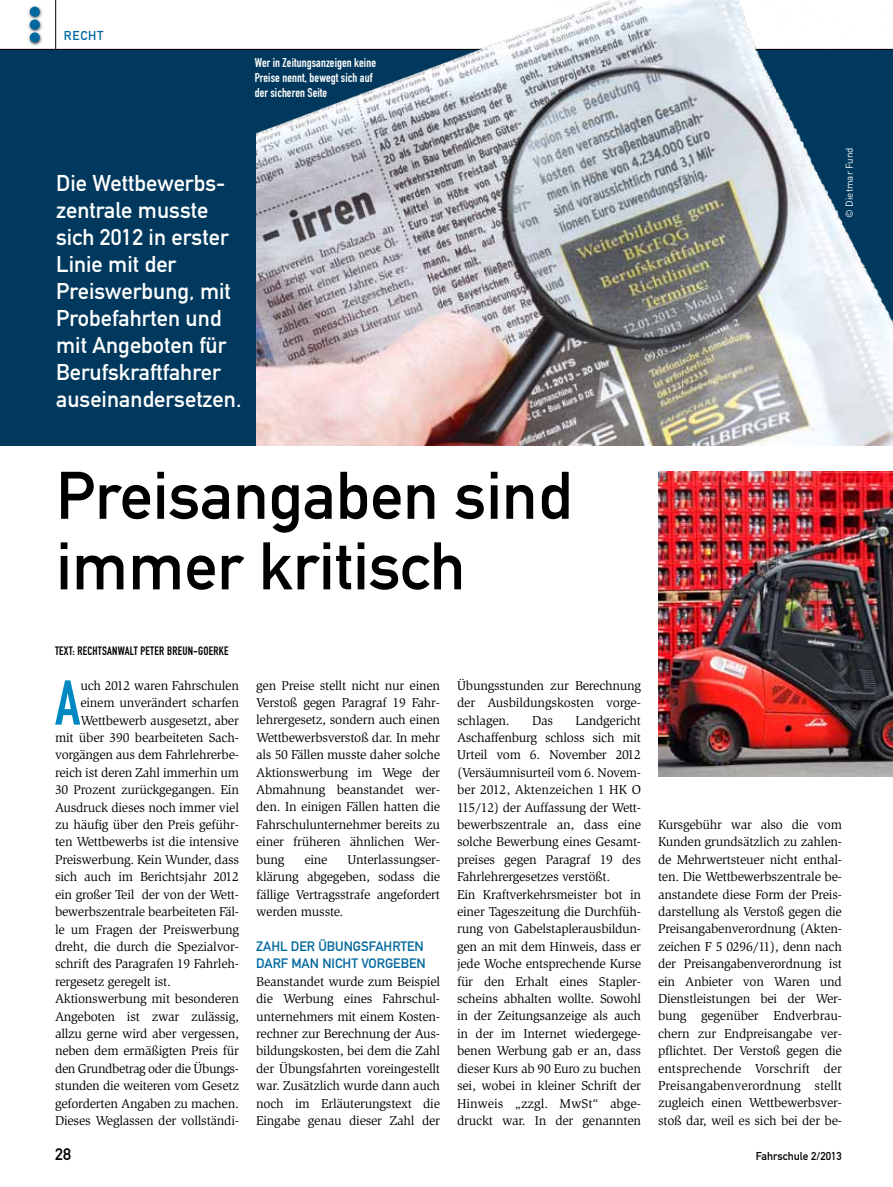
<style>
.page{position:relative;width:893px;height:1187px;background:#fff}
.page>*{position:absolute;margin:0;border:0;box-sizing:border-box;transform-origin:0 0}
.t1{font:66px "DIN Mittelschrift Std";color:#000}
.t2{font:62.1px "DIN Engschrift Std";color:#0088c3}
.t3{font:22.5px/27px "DIN Mittelschrift Std";color:#fff}
.t4{font:16.5px "DIN Mittelschrift Std";color:#000}
.t5{font:13.5px/17.4px "DIN Mittelschrift Std";color:#00689e}
.t6{font:13.2px/17.4px "Slimbach Std";letter-spacing:-.02em;color:#000;text-align:justify}
.t7{font:12.75px "DIN Mittelschrift Std";letter-spacing:.06em;color:#00689e}
.t8{font:12.6px/15px "DIN Engschrift Std";letter-spacing:.005em;color:#fff}
.t9{font:12px "DIN Engschrift Std";letter-spacing:.02em;color:#000}
.t10{font:11.25px "DIN Mittelschrift Std";color:#000}
.t11{font:9.75px "DINOT";color:#fff}
</style>
<div class="page">
<img style="left:28px;top:6px;width:14px;height:40px">
<hr style="left:55px;top:0;width:1px;height:49px;background:#000">
<div style="left:30px;top:32px;width:10px;height:10px;background:#00689e;border-radius:50%"></div>
<div style="left:30px;top:20px;width:10px;height:10px;background:#00689e;border-radius:50%"></div>
<div style="left:30px;top:7px;width:10px;height:10px;background:#00689e;border-radius:50%"></div>
<div style="left:0;top:49px;width:893px;height:397px;background:#00395d"></div>
<img style="left:658px;top:472px;width:235px;height:304px">
<hr style="left:0;top:49px;width:893px;height:1px;background:#000">
<img style="left:256px;top:0;width:637px;height:446px">
<p class="t7" style="left:64px;top:28px;width:41px">Recht</p>
<p class="t8" style="left:255px;top:55px;width:123px">Wer in Zeitungsanzeigen keine<br>Preise nennt, bewegt sich auf der sicheren Seite</p>
<h3 class="t3" style="left:56px;top:170px;width:187px">Die Wettbewerbs&shy;zentrale musste sich 2012 in erster<br>Linie mit der<br>Preiswerbung, mit<br>Probefahrten und mit Angeboten für<br>Berufskraftfahrer auseinandersetzen.</h3>
<p class="t11" style="left:843px;top:218px;width:72px;rotate:-90deg">© Dietmar Fund</p>
<h1 class="t1" style="left:56px;top:457px;width:517px">Preisangaben sind</h1>
<h1 class="t1" style="left:56px;top:527px;width:411px">immer kritisch</h1>
<p class="t9" style="left:55px;top:643px;width:175px">Text: Rechtsanwalt Peter Breun-Goerke</p>
<h2 class="t2" style="left:55px;top:666px;width:27px">A</h2>
<p class="t6" style="left:80px;top:676px;width:160px">uch 2012 waren Fahrschulen</p>
<p class="t6" style="left:80px;top:694px;width:160px">einem unverändert scharfen</p>
<p class="t6" style="left:80px;top:711px;width:160px">Wettbewerb ausgesetzt, aber</p>
<p class="t6" style="left:55px;top:729px;width:185px">mit über 390 bearbeiteten Sach-</p>
<p class="t6" style="left:55px;top:746px;width:185px">vorgängen aus dem Fahrlehrerbe-</p>
<p class="t6" style="left:55px;top:763px;width:185px">reich ist deren Zahl immerhin um</p>
<p class="t6" style="left:55px;top:781px;width:185px">30 Prozent zurückgegangen. Ein</p>
<p class="t6" style="left:55px;top:798px;width:185px">Ausdruck dieses noch immer viel</p>
<p class="t6" style="left:55px;top:816px;width:185px">zu häufig über den Preis geführ-</p>
<p class="t6" style="left:55px;top:833px;width:185px">ten Wettbewerbs ist die intensive</p>
<p class="t6" style="left:55px;top:850px;width:185px">Preiswerbung. Kein Wunder, dass</p>
<p class="t6" style="left:55px;top:868px;width:185px">sich auch im Berichtsjahr 2012</p>
<p class="t6" style="left:55px;top:885px;width:185px">ein großer Teil der von der Wett-</p>
<p class="t6" style="left:55px;top:903px;width:185px">bewerbszentrale bearbeiteten Fäl-</p>
<p class="t6" style="left:55px;top:920px;width:185px">le um Fragen der Preiswerbung</p>
<p class="t6" style="left:55px;top:937px;width:185px">dreht, die durch die Spezialvor-</p>
<p class="t6" style="left:55px;top:955px;width:185px">schrift des Paragrafen 19 Fahrleh-</p>
<p class="t6" style="left:55px;top:972px;width:117px">rergesetz geregelt ist.</p>
<p class="t6" style="left:55px;top:990px;width:185px">Aktionswerbung mit besonderen</p>
<p class="t6" style="left:55px;top:1007px;width:185px">Angeboten ist zwar zulässig,</p>
<p class="t6" style="left:55px;top:1024px;width:185px">allzu gerne wird aber vergessen,</p>
<p class="t6" style="left:55px;top:1042px;width:185px">neben dem ermäßigten Preis für</p>
<p class="t6" style="left:55px;top:1059px;width:185px">den Grundbetrag oder die Übungs-</p>
<p class="t6" style="left:55px;top:1077px;width:185px">stunden die weiteren vom Gesetz</p>
<p class="t6" style="left:55px;top:1094px;width:185px">geforderten Angaben zu machen.</p>
<p class="t6" style="left:55px;top:1111px;width:185px">Dieses Weglassen der vollständi-</p>
<p class="t6" style="left:256px;top:676px;width:185px">gen Preise stellt nicht nur einen Verstoß gegen Paragraf 19 Fahr&shy;lehrergesetz, sondern auch einen Wettbewerbsverstoß dar. In mehr als 50 Fällen musste daher solche Aktionswerbung im Wege der Abmahnung beanstandet wer&shy;den. In einigen Fällen hatten die Fahrschulunternehmer bereits zu einer früheren ähnlichen Wer&shy;bung</p>
<p class="t6" style="left:256px;top:850px;width:185px;text-indent:91px">Unterlassungser&shy;klärung abgegeben, sodass die fällige Vertragsstrafe angefordert werden musste.</p>
<p class="t5" style="left:256px;top:937px;width:169px">Zahl der Übungsfahrten darf</p>
<p class="t6" style="left:304px;top:850px;width:25px">eine</p>
<p class="t5" style="left:291px;top:954px;width:136px">man nicht vorgeben</p>
<p class="t6" style="left:256px;top:972px;width:185px">Beanstandet wurde zum Beispiel die Werbung eines Fahrschul&shy;unternehmers mit einem Kosten&shy;rechner zur Berechnung der Aus&shy;bildungskosten, bei dem die Zahl der Übungsfahrten voreingestellt war. Zusätzlich wurde dann auch noch im Erläuterungstext die Eingabe genau dieser Zahl der</p>
<p class="t6" style="left:457px;top:676px;width:185px">Übungsstunden zur Berechnung der Ausbildungskosten vorge&shy;schlagen.</p>
<p class="t6" style="left:457px;top:711px;width:185px;text-align:left;text-indent:118px">Landgericht<br>Aschaffenburg schloss sich mit<br>Urteil vom 6. November 2012 (Versäumnisurteil vom 6. Novem&shy;ber 2012, Aktenzeichen 1 HK O<br>115/12) der Auffassung der Wett&shy;bewerbszentrale an, dass eine solche Bewerbung eines Gesamt&shy;preises gegen Paragraf 19 des<br>Fahrlehrergesetzes verstößt.<br>Ein Kraftverkehrsmeister bot in einer Tageszeitung die Durchfüh&shy;rung von Gabelstaplerausbildun&shy;gen an mit dem Hinweis, dass er jede Woche entsprechende Kurse für den Erhalt eines Stapler&shy;scheins abhalten wollte. Sowohl in der Zeitungsanzeige als auch in der im Internet wiedergege&shy;benen Werbung gab er an, dass dieser Kurs ab 90 Euro zu buchen sei, wobei in kleiner Schrift der<br>Hinweis „zzgl. MwSt“ abge&shy;druckt war. In der genannten</p>
<p class="t6" style="left:532px;top:711px;width:22px">Das</p>
<p class="t6" style="left:658px;top:815px;width:185px">Kursgebühr war also die vom Kunden grundsätzlich zu zahlen&shy;de Mehrwertsteuer nicht enthal&shy;ten. Die Wettbewerbszentrale be&shy;anstandete diese Form der Preis&shy;darstellung als Verstoß gegen die Preisangabenverordnung (Akten&shy;zeichen F 5 0296/11), denn nach der Preisangabenverordnung ist ein Anbieter von Waren und Dienstleistungen bei der Wer&shy;bung gegenüber Endverbrau&shy;chern zur Endpreisangabe ver&shy;pflichtet. Der Verstoß gegen die entsprechende Vorschrift der Preisangabenverordnung stellt zugleich einen Wettbewerbsver&shy;stoß dar, weil es sich bei der be-</p>
<p class="t4" style="left:55px;top:1144px;width:17px">28</p>
<p class="t10" style="left:756px;top:1149px;width:88px">Fahrschule 2/2013</p>
</div>
